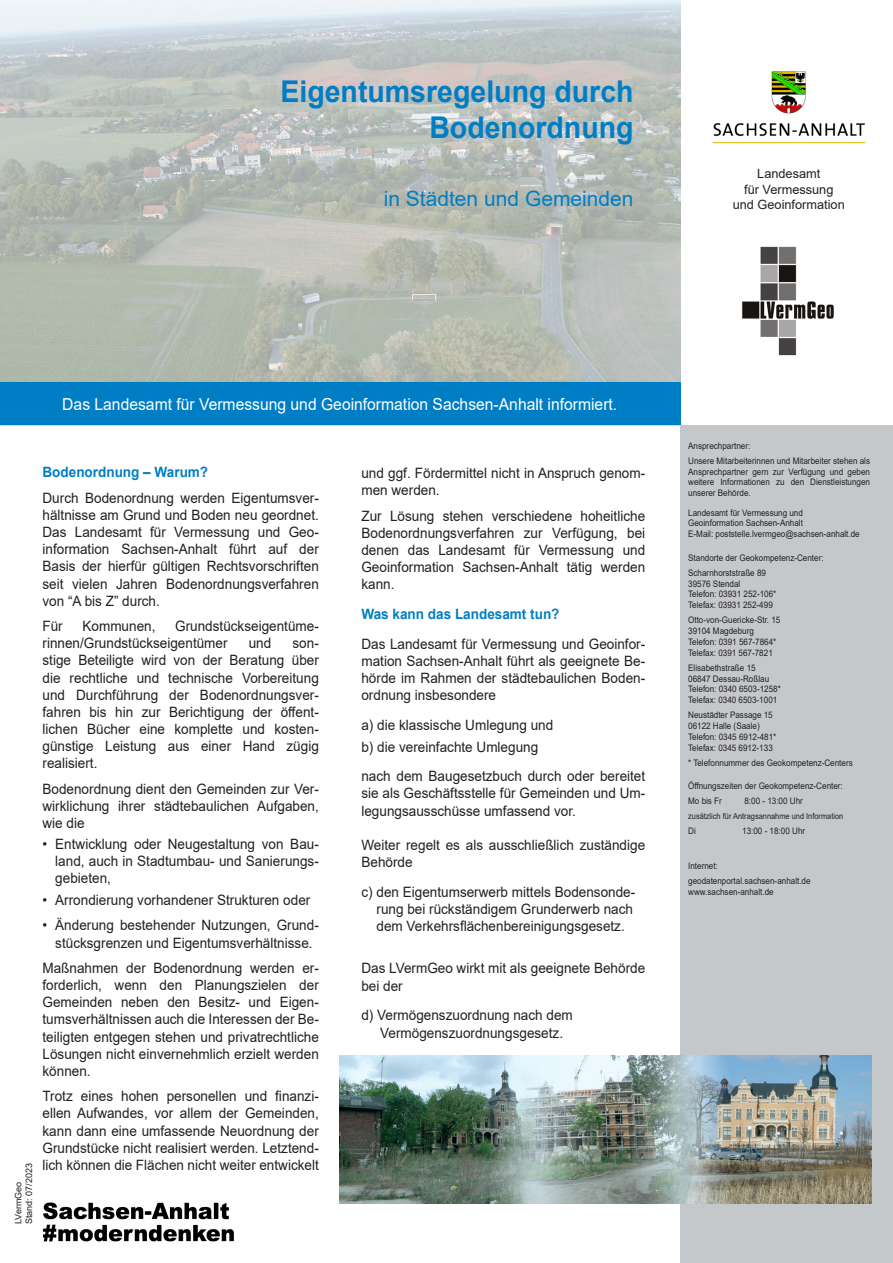
<style>
.page{position:relative;width:893px;height:1263px;background:#fff}
.page>*{position:absolute;margin:0;border:0;box-sizing:border-box;transform-origin:0 0}
.t1{font:700 30px/36px "Arial";color:#007ec5;text-align:right;scale:.95 1}
.t2{font:21px "Arial";color:#007ec5}
.t3{font:16.5px "Arial";color:#fff;scale:.95 1}
.t4{font:14.25px/17.1px "Arial";color:#231f20;text-align:justify;scale:.95 1}
.t5{font:700 14.25px "Arial";color:#007ec5;scale:.95 1}
.t6{font:12.75px/15.3px "Arial";color:#231f20;text-align:center}
.t7{font:9px/10.8px "Arial";color:#231f20;scale:.9 1}
.t8{font:9px/10.8px "Arial";color:#231f20}
.t9{font:8.25px "Arial";color:#231f20;scale:.9 1}
</style>
<div class="page">
<img style="left:0;top:0;width:681px;height:382px">
<div style="left:0;top:382px;width:681px;height:43px;background:#007ec5"></div>
<div style="left:681px;top:425px;width:212px;height:838px;background:#c5c8cb"></div>
<img style="left:742px;top:246px;width:92px;height:110px">
<img style="left:712px;top:71px;width:154px;height:73px">
<img style="left:340px;top:1056px;width:531px;height:147px">
<img style="left:43px;top:1202px;width:191px;height:40px">
<h1 class="t1" style="left:280px;top:74px;width:373px">Eigentumsregelung durch<br>Bodenordnung</h1>
<h2 class="t2" style="left:384px;top:184px;width:251px">in Städten und Gemeinden</h2>
<p class="t6" style="left:733px;top:166px;width:113px">Landesamt<br>für Vermessung und Geoinformation</p>
<p class="t3" style="left:62px;top:393px;width:586px">Das Landesamt für Vermessung und Geoinformation Sachsen-Anhalt informiert.</p>
<p class="t8" style="left:13px;top:1224px;width:63px;rotate:-90deg">LVermGeo<br>Stand: 07/2023</p>
<p class="t5" style="left:43px;top:462px;width:176px">Bodenordnung – Warum?</p>
<p class="t4" style="left:43px;top:489px;width:292px">Durch Bodenordnung werden Eigentumsver&shy;hältnisse am Grund und Boden neu geordnet.<br>Das Landesamt für Vermessung und Geo&shy;information Sachsen-Anhalt führt auf der Basis der hierfür gültigen Rechtsvorschriften seit vielen Jahren Bodenordnungsverfahren von “A bis Z” durch.</p>
<p class="t4" style="left:43px;top:618px;width:23px">Für</p>
<p class="t4" style="left:83px;top:618px;width:78px">Kommunen,</p>
<p class="t4" style="left:43px;top:618px;width:292px;text-indent:133px">Grundstückseigentüme&shy;rinnen/Grundstückseigentümer</p>
<p class="t4" style="left:249px;top:635px;width:25px">und</p>
<p class="t4" style="left:43px;top:635px;width:292px;text-indent:250px">son&shy;stige Beteiligte wird von der Beratung über die rechtliche und technische Vorbereitung und Durchführung der Bodenordnungsver&shy;fahren bis hin zur Berichtigung der öffent&shy;lichen Bücher eine komplette und kosten&shy;günstige Leistung aus einer Hand zügig realisiert.</p>
<p class="t4" style="left:43px;top:780px;width:292px">Bodenordnung dient den Gemeinden zur Ver&shy;wirklichung ihrer städtebaulichen Aufgaben, wie die</p>
<p class="t4" style="left:55px;top:836px;width:279px;text-indent:-13px">• Entwicklung oder Neugestaltung von Bau&shy;land, auch in Stadtumbau- und Sanierungs&shy;gebieten,</p>
<p class="t4" style="left:43px;top:891px;width:283px">• Arrondierung vorhandener Strukturen oder</p>
<p class="t4" style="left:43px;top:917px;width:292px;text-align:center">• Änderung bestehender Nutzungen, Grund&shy;stücksgrenzen und Eigentumsverhältnisse.</p>
<p class="t4" style="left:43px;top:959px;width:292px">Maßnahmen der Bodenordnung werden er&shy;forderlich, wenn den Planungszielen der Gemeinden neben den Besitz- und Eigen&shy;tumsverhältnissen auch die Interessen der Be&shy;teiligten entgegen stehen und privatrechtliche Lösungen nicht einvernehmlich erzielt werden können.</p>
<p class="t4" style="left:43px;top:1088px;width:292px">Trotz eines hohen personellen und finanzi&shy;ellen Aufwandes, vor allem der Gemeinden, kann dann eine umfassende Neuordnung der Grundstücke nicht realisiert werden. Letztend&shy;lich können die Flächen nicht weiter entwickelt</p>
<p class="t4" style="left:361px;top:464px;width:300px">und ggf. Fördermittel nicht in Anspruch genom&shy;men werden.</p>
<p class="t4" style="left:361px;top:507px;width:300px">Zur Lösung stehen verschiedene hoheitliche Bodenordnungsverfahren zur Verfügung, bei denen das Landesamt für Vermessung und Geoinformation Sachsen-Anhalt tätig werden kann.</p>
<p class="t5" style="left:361px;top:604px;width:210px">Was kann das Landesamt tun?</p>
<p class="t4" style="left:361px;top:635px;width:300px">Das Landesamt für Vermessung und Geoinfor&shy;mation Sachsen-Anhalt führt als geeignete Be&shy;hörde im Rahmen der städtebaulichen Boden&shy;ordnung insbesondere</p>
<p class="t4" style="left:361px;top:714px;width:203px;line-height:21.3px">a) die klassische Umlegung und b) die vereinfachte Umlegung</p>
<p class="t4" style="left:361px;top:768px;width:300px">nach dem Baugesetzbuch durch oder bereitet sie als Geschäftsstelle für Gemeinden und Um&shy;legungsausschüsse umfassend vor.</p>
<p class="t4" style="left:361px;top:836px;width:300px">Weiter regelt es als ausschließlich zuständige<br>Behörde</p>
<p class="t4" style="left:376px;top:883px;width:274px;text-align:left;text-indent:-15px">c) den Eigentumserwerb mittels Bodensonde&shy;rung bei rückständigem Grunderwerb nach dem Verkehrsflächenbereinigungsgesetz.</p>
<p class="t4" style="left:361px;top:960px;width:300px">Das LVermGeo wirkt mit als geeignete Behörde bei der</p>
<p class="t4" style="left:380px;top:1007px;width:204px;text-indent:-19px">d) Vermögenszuordnung nach dem<br>Vermögenszuordnungsgesetz.</p>
<p class="t7" style="left:688px;top:438px;width:204px;line-height:15px">Ansprechpartner:<br>Unsere Mitarbeiterinnen und Mitarbeiter stehen als</p>
<p class="t7" style="left:688px;top:466px;width:204px;text-align:justify">Ansprechpartner gern zur Verfügung und geben weitere Informationen zu den Dienstleistungen unserer Behörde.</p>
<p class="t7" style="left:688px;top:507px;width:192px">Landesamt für Vermessung und<br>Geoinformation Sachsen-Anhalt<br>E-Mail: poststelle.lvermgeo@sachsen-anhalt.de</p>
<p class="t7" style="left:688px;top:550px;width:152px;line-height:15px">Standorte der Geokompetenz-Center:<br>Scharnhorststraße 89</p>
<p class="t7" style="left:688px;top:578px;width:100px">39576 Stendal<br>Telefon: 03931 252-106*<br>Telefax: 03931 252-499</p>
<p class="t7" style="left:688px;top:615px;width:104px">Otto-von-Guericke-Str. 15<br>39104 Magdeburg<br>Telefon: 0391 567-7864*<br>Telefax: 0391 567-7821</p>
<p class="t7" style="left:688px;top:662px;width:105px">Elisabethstraße 15<br>06847 Dessau-Roßlau<br>Telefon: 0340 6503-1258*<br>Telefax: 0340 6503-1001</p>
<p class="t7" style="left:688px;top:709px;width:100px">Neustädter Passage 15<br>06122 Halle (Saale)<br>Telefon: 0345 6912-481*<br>Telefax: 0345 6912-133</p>
<p class="t7" style="left:688px;top:757px;width:184px">* Telefonnummer des Geokompetenz-Centers</p>
<p class="t7" style="left:688px;top:778px;width:173px;line-height:15px">Öffnungszeiten der Geokompetenz-Center:<br>Mo bis Fr</p>
<p class="t7" style="left:744px;top:796px;width:67px">8:00 - 13:00 Uhr</p>
<p class="t9" style="left:688px;top:811px;width:174px">zusätzlich für Antragsannahme und Information</p>
<p class="t7" style="left:688px;top:826px;width:10px">Di</p>
<p class="t7" style="left:742px;top:826px;width:72px">13:00 - 18:00 Uhr</p>
<p class="t7" style="left:688px;top:858px;width:138px;line-height:15px">Internet: geodatenportal.sachsen-anhalt.de</p>
<p class="t7" style="left:688px;top:886px;width:97px">www.sachsen-anhalt.de</p>
</div>
